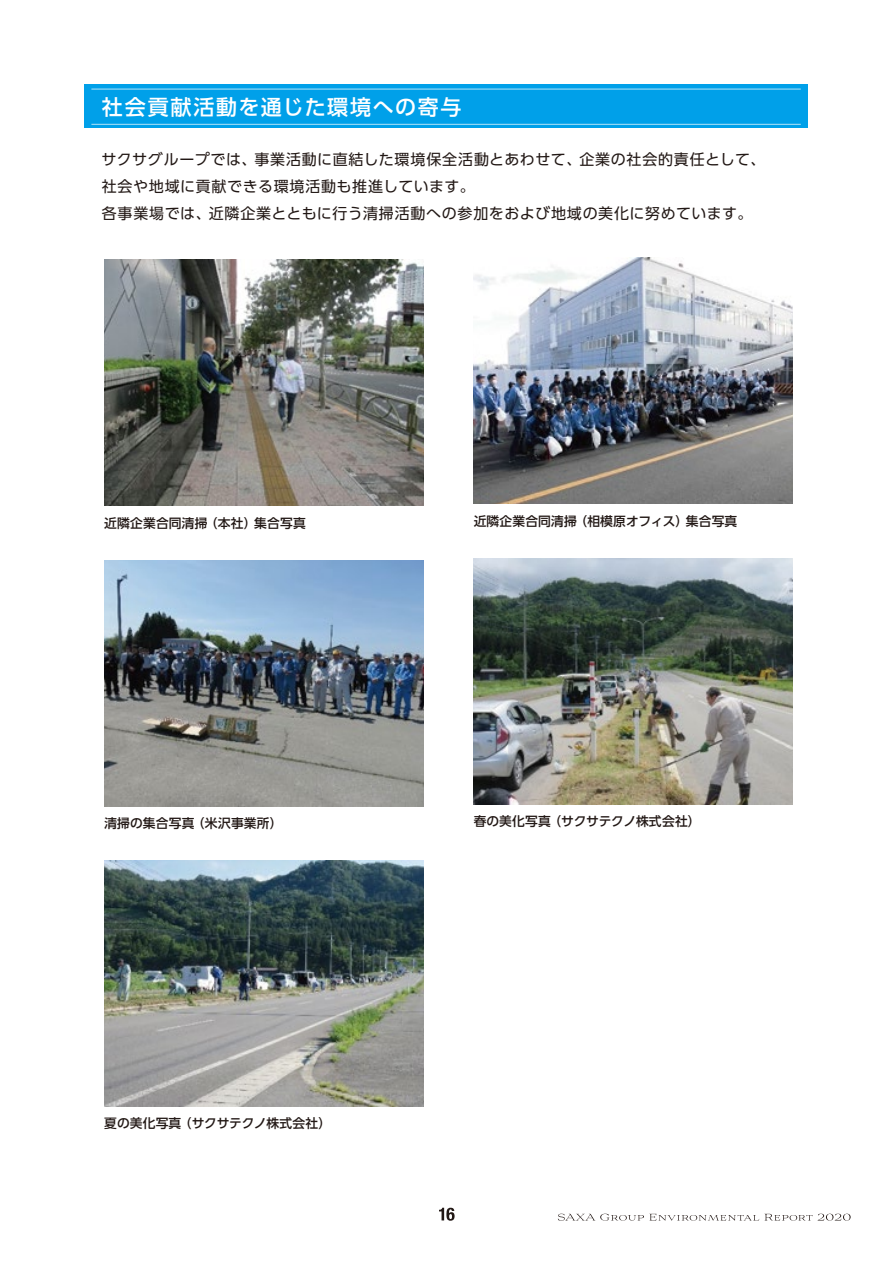
<style>
.page{position:relative;width:893px;height:1263px;background:#fff}
.page>*{position:absolute;margin:0;border:0;box-sizing:border-box;transform-origin:0 0}
.t1{font:500 21px "UD Shin Go Pro";letter-spacing:.08em;color:#fff}
.t2{font:15px/27px "UD Shin Go Pro";letter-spacing:.04em;color:#221815}
.t3{font:500 12.75px "UD Shin Go Pro";letter-spacing:.01em;color:#221815}
</style>
<div class="page">
<div style="left:84px;top:85px;width:724px;height:43px;background:#00a0e9"></div>
<hr style="left:91px;top:89px;width:710px;height:1px;background:#fff">
<hr style="left:91px;top:124px;width:710px;height:1px;background:#fff">
<img style="left:104px;top:260px;width:319px;height:246px">
<img style="left:474px;top:258px;width:319px;height:246px">
<img style="left:104px;top:560px;width:319px;height:246px">
<img style="left:474px;top:558px;width:319px;height:246px">
<img style="left:104px;top:860px;width:319px;height:246px">
<svg style="left:439px;top:1208px;width:16px;height:13px"></svg>
<svg style="left:558px;top:1214px;width:293px;height:7px"></svg>
<h1 class="t1" style="left:102px;top:90px;width:361px">社会貢献活動を通じた環境への寄与</h1>
<p class="t2" style="left:101px;top:145px;width:666px">サクサグループでは、事業活動に直結した環境保全活動とあわせて、企業の社会的責任として、社会や地域に貢献できる環境活動も推進しています。<br>各事業場では、近隣企業とともに行う清掃活動への参加をおよび地域の美化に努めています。</p>
<p class="t3" style="left:104px;top:512px;width:203px">近隣企業合同清掃（本社）集合写真</p>
<p class="t3" style="left:474px;top:510px;width:265px">近隣企業合同清掃（相模原オフィス）集合写真</p>
<p class="t3" style="left:104px;top:813px;width:180px">清掃の集合写真（米沢事業所）</p>
<p class="t3" style="left:474px;top:811px;width:228px">春の美化写真（サクサテクノ株式会社）</p>
<p class="t3" style="left:104px;top:1113px;width:228px">夏の美化写真（サクサテクノ株式会社）</p>
</div>
